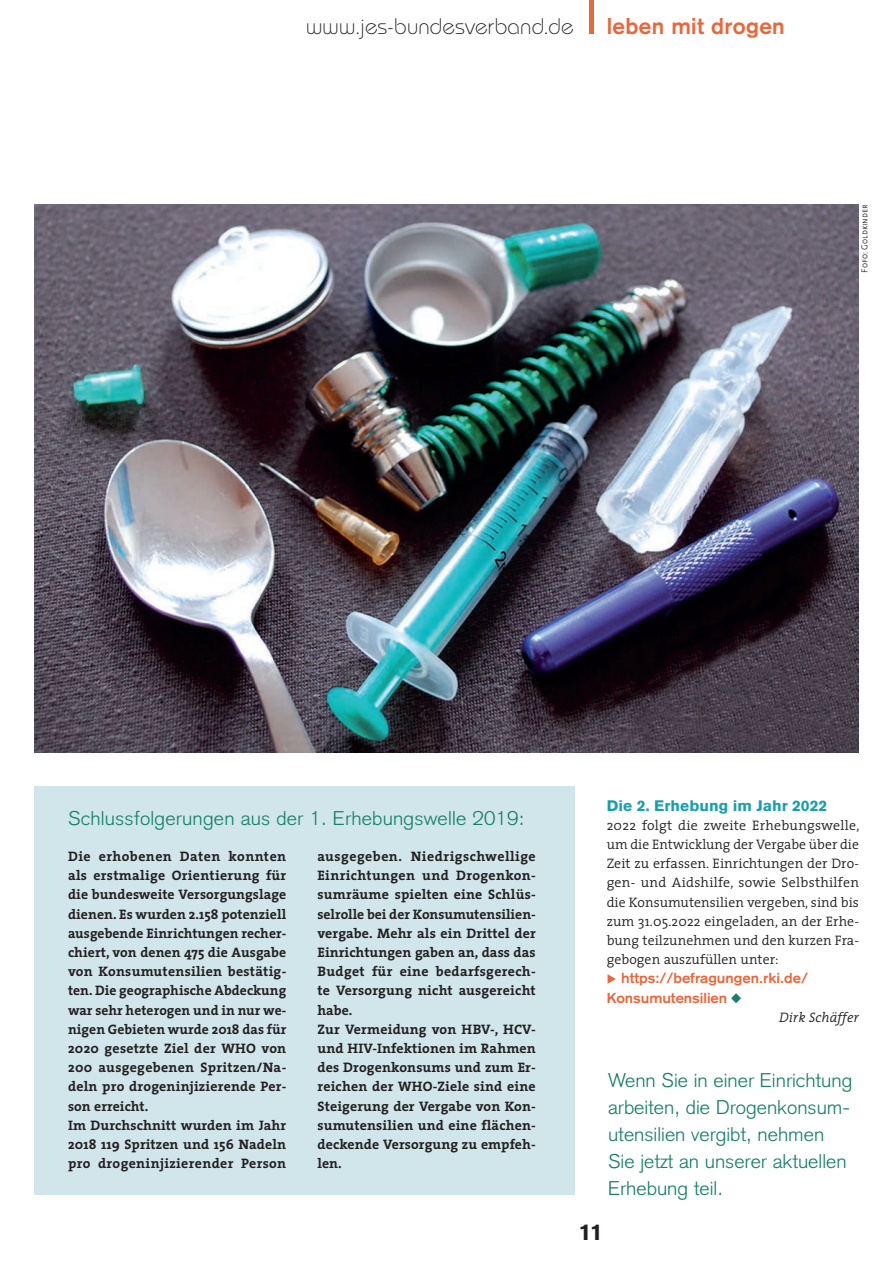
<style>
.page{position:relative;width:893px;height:1263px;background:#fff}
.page>*{position:absolute;margin:0;border:0;box-sizing:border-box;transform-origin:0 0}
.t1{font:300 22.5px "Bauhaus";letter-spacing:.01em;color:#231f20}
.t2{font:700 22.5px "Akzidenz Grotesk";letter-spacing:.015em;color:#eb6639}
.t3{font:900 22.5px "Akzidenz Grotesk";color:#231f20}
.t4{font:300 19.5px/27px "Akzidenz Grotesk";color:#177f6a;scale:1.05 1}
.t5{font:900 15px "Akzidenz Grotesk";color:#189fad;scale:1.05 1}
.t6{font:700 14.25px/19.2px "Akzidenz Grotesk";color:#eb6639;scale:1.05 1}
.t7{font:700 13.8px/19.2px "The Serif";letter-spacing:.01em;color:#231f20}
.t8{font:300 13.8px/19.2px "The Serif";letter-spacing:.005em;color:#231f20;text-align:justify}
.t9{font:italic 300 13.8px "The Serif";letter-spacing:.005em;color:#231f20}
.t10{font:300 9px "Strada SC";letter-spacing:.005em;color:#231f20}
.s1{color:#177f6a}
</style>
<div class="page">
<hr style="left:589px;top:0;width:4px;height:34px;background:#eb6639">
<div style="left:34px;top:787px;width:540px;height:408px;background:#d0e6eb"></div>
<img style="left:34px;top:204px;width:825px;height:549px">
<h1 class="t1" style="left:306px;top:13px;width:269px">www.jes-bundesverband.de</h1>
<h1 class="t2" style="left:607px;top:13px;width:180px">leben mit drogen</h1>
<p class="t10" style="left:860px;top:273px;width:70px;rotate:-90deg">Fofo: Goldkinder</p>
<h2 class="t4" style="left:68px;top:805px;width:436px">Schlussfolgerungen aus der 1. Erhebungswelle 2019:</h2>
<p class="t7" style="left:68px;top:846px;width:220px">Die erhobenen Daten konnten als erstmalige Orientierung für die bundesweite Versorgungslage dienen. Es wurden 2.158 potenziell ausgebende Einrichtungen recher&shy;chiert, von denen 475 die Ausgabe von Konsumutensilien bestätig&shy;ten. Die geographische Abdeckung war sehr heterogen und in nur we&shy;nigen Gebieten wurde 2018 das für<br>2020 gesetzte Ziel der WHO von<br>200 ausgegebenen Spritzen/Na&shy;deln pro drogeninjizierende Per&shy;son erreicht.<br>Im Durchschnitt wurden im Jahr<br>2018 119 Spritzen und 156 Nadeln pro drogeninjizierender Person</p>
<p class="t7" style="left:317px;top:846px;width:220px">ausgegeben. Niedrigschwellige<br>Einrichtungen und Drogenkon&shy;sumräume spielten eine Schlüs&shy;selrolle bei der Konsumutensilien&shy;vergabe. Mehr als ein Drittel der<br>Einrichtungen gaben an, dass das<br>Budget für eine bedarfsgerech&shy;te Versorgung nicht ausgereicht habe.<br>Zur Vermeidung von HBV-, HCV&shy;und HIV-Infektionen im Rahmen des Drogenkonsums und zum Er&shy;reichen der WHO-Ziele sind eine<br>Steigerung der Vergabe von Kon&shy;sumutensilien und eine flächen&shy;deckende Versorgung zu empfeh&shy;len.</p>
<p class="t5" style="left:607px;top:796px;width:212px">Die 2. Erhebung im Jahr 2022</p>
<p class="t8" style="left:607px;top:815px;width:254px">2022 folgt die zweite Erhebungswelle, um die Entwicklung der Vergabe über die Zeit zu erfassen. Einrichtungen der Dro&shy;gen- und Aidshilfe, sowie Selbsthilfen die Konsumutensilien vergeben, sind bis zum 31.05.2022 eingeladen, an der Erhe&shy;bung teilzunehmen und den kurzen Fra&shy;gebogen auszufüllen unter:</p>
<p class="t6" style="left:607px;top:969px;width:193px">◆ https://befragungen.rki.de/<br>Konsumutensilien <span class="s1">◆</span></p>
<p class="t9" style="left:779px;top:1006px;width:81px">Dirk Schäffer</p>
<h2 class="t4" style="left:608px;top:1067px;width:234px">Wenn Sie in einer Einrichtung arbeiten, die Drogenkonsum&shy;utensilien vergibt, nehmen<br>Sie jetzt an unserer aktuellen<br>Erhebung teil.</h2>
<h1 class="t3" style="left:579px;top:1218px;width:26px">11</h1>
</div>
